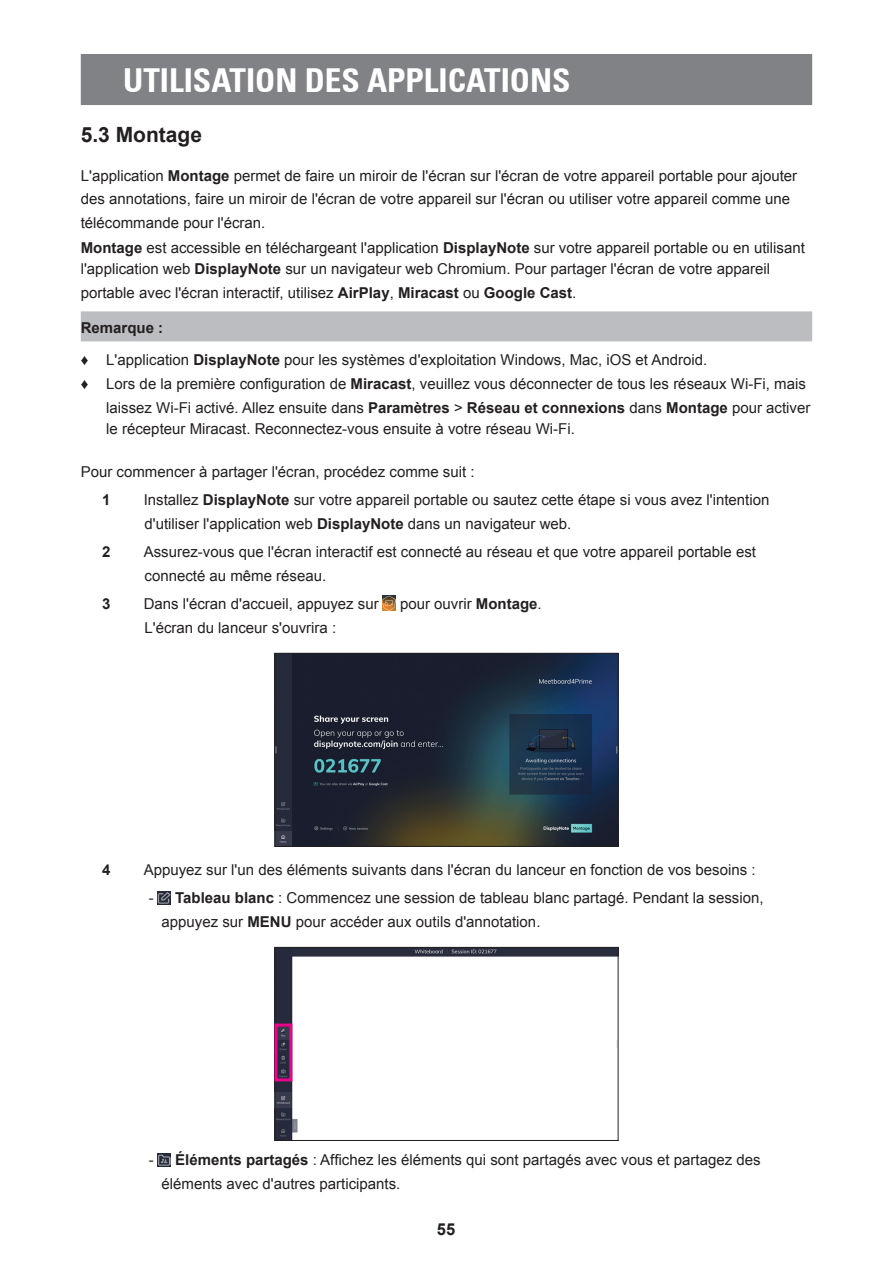
<style>
.page{position:relative;width:893px;height:1263px;background:#fff}
.page>*{position:absolute;margin:0;border:0;box-sizing:border-box;transform-origin:0 0}
.t1{font:700 condensed 33px "Univers 67";color:#fff}
.t2{font:700 21px "Arial";color:#231f20}
.t3{font:700 16.5px "Arial";color:#231f20}
.t4{font:15px/24px "Arial";color:#231f20}
.t5{font:700 15px "Arial";color:#231f20}
.s1{font-weight:700}
</style>
<div class="page">
<div style="left:81px;top:54px;width:731px;height:51px;background:#808285"></div>
<div style="left:81px;top:311px;width:731px;height:30px;background:#bcbdc0"></div>
<img style="left:383px;top:596px;width:13px;height:15px">
<img style="left:276px;top:655px;width:340px;height:190px">
<div style="left:274px;top:653px;width:344px;height:194px;border:1px solid #231f20"></div>
<img style="left:158px;top:891px;width:13px;height:14px">
<img style="left:276px;top:949px;width:340px;height:190px">
<div style="left:274px;top:947px;width:344px;height:194px;border:1px solid #231f20"></div>
<div style="left:274px;top:1023px;width:18px;height:58px;border:3px solid #ed028c"></div>
<svg style="left:158px;top:1154px;width:13px;height:12px"></svg>
<h1 class="t1" style="left:123px;top:60px;width:449px">UTILISATION DES APPLICATIONS</h1>
<h2 class="t2" style="left:81px;top:120px;width:123px">5.3 Montage</h2>
<p class="t4" style="left:81px;top:165px;width:718px;line-height:22.5px">L'application <span class="s1">Montage</span> permet de faire un miroir de l'écran sur l'écran de votre appareil portable pour ajouter des annotations, faire un miroir de l'écran de votre appareil sur l'écran ou utiliser votre appareil comme une</p>
<p class="t4" style="left:81px;top:210px;width:726px;line-height:25.2px">télécommande pour l'écran.<br><span class="s1">Montage</span> est accessible en téléchargeant l'application <span class="s1">DisplayNote</span> sur votre appareil portable ou en utilisant</p>
<p class="t4" style="left:81px;top:257px;width:691px">l'application web <span class="s1">DisplayNote</span> sur un navigateur web Chromium. Pour partager l'écran de votre appareil portable avec l'écran interactif, utilisez <span class="s1">AirPlay</span>, <span class="s1">Miracast</span> ou <span class="s1">Google Cast</span>.</p>
<p class="t4" style="left:81px;top:311px;width:628px;line-height:32.5px"><span class="s1">Remarque :<br></span>♦ L'application <span class="s1">DisplayNote</span> pour les systèmes d'exploitation Windows, Mac, iOS et Android.</p>
<p class="t4" style="left:106px;top:372px;width:706px;text-indent:-26px">♦ Lors de la première configuration de <span class="s1">Miracast</span>, veuillez vous déconnecter de tous les réseaux Wi-Fi, mais laissez Wi-Fi activé. Allez ensuite dans <span class="s1">Paramètres</span> &gt; <span class="s1">Réseau et connexions</span> dans <span class="s1">Montage</span> pour activer</p>
<p class="t4" style="left:106px;top:417px;width:470px">le récepteur Miracast. Reconnectez-vous ensuite à votre réseau Wi-Fi.</p>
<p class="t4" style="left:81px;top:459px;width:395px">Pour commencer à partager l'écran, procédez comme suit :</p>
<p class="t5" style="left:102px;top:489px;width:10px">1</p>
<p class="t4" style="left:144px;top:488px;width:627px">Installez <span class="s1">DisplayNote</span> sur votre appareil portable ou sautez cette étape si vous avez l'intention d'utiliser l'application web <span class="s1">DisplayNote</span> dans un navigateur web.</p>
<p class="t5" style="left:102px;top:541px;width:10px">2</p>
<p class="t4" style="left:144px;top:540px;width:614px">Assurez-vous que l'écran interactif est connecté au réseau et que votre appareil portable est connecté au même réseau.</p>
<p class="t5" style="left:102px;top:593px;width:10px">3</p>
<p class="t4" style="left:144px;top:592px;width:236px">Dans l'écran d'accueil, appuyez sur</p>
<p class="t4" style="left:400px;top:592px;width:143px">pour ouvrir <span class="s1">Montage</span>.</p>
<p class="t4" style="left:145px;top:616px;width:193px">L'écran du lanceur s'ouvrira :</p>
<p class="t5" style="left:102px;top:859px;width:10px">4</p>
<p class="t4" style="left:144px;top:858px;width:613px">Appuyez sur l'un des éléments suivants dans l'écran du lanceur en fonction de vos besoins :</p>
<p class="t4" style="left:162px;top:886px;width:603px;text-indent:-13px">- <span class="s1">Tableau blanc</span> : Commencez une session de tableau blanc partagé. Pendant la session, appuyez sur <span class="s1">MENU</span> pour accéder aux outils d'annotation.</p>
<p class="t4" style="left:162px;top:1148px;width:600px;text-indent:-13px">- <span class="s1">Éléments partagés</span> : Affichez les éléments qui sont partagés avec vous et partagez des éléments avec d'autres participants.</p>
<p class="t3" style="left:437px;top:1217px;width:20px">55</p>
</div>
